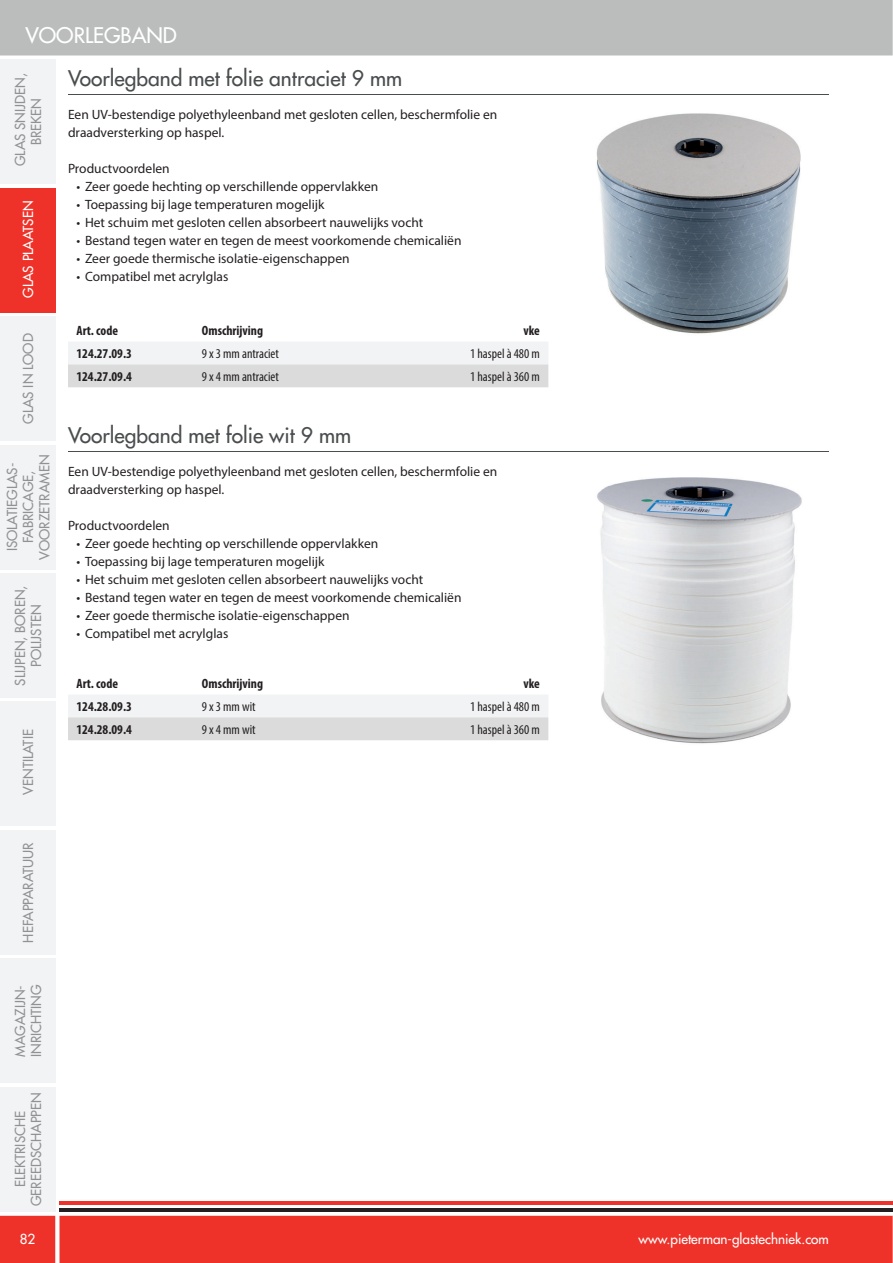
<style>
.page{position:relative;width:893px;height:1263px;background:#fff}
.page>*{position:absolute;margin:0;border:0;box-sizing:border-box;transform-origin:0 0}
.t1{font:500 21px "Futura Std";color:#4a4d4e}
.t2{font:500 21px "Futura Std";color:#fff}
.t3{font:13.5px/18px "Myriad Pro";color:#231f20}
.t4{font:500 13.5px/16.2px "Futura Std";color:#909293;text-align:center}
.t5{font:condensed 13.5px "Myriad Pro";color:#231f20}
.t6{font:700 condensed 13.5px "Myriad Pro";color:#231f20}
.t7{font:500 13.5px "Futura Std";color:#fff}
</style>
<div class="page">
<div style="left:0;top:0;width:893px;height:56px;background:#bbbdbd"></div>
<div style="left:0;top:1216px;width:893px;height:47px;background:#ee3229"></div>
<div style="left:0;top:60px;width:55px;height:124px;background:#f2f3f4"></div>
<div style="left:0;top:188px;width:55px;height:124px;background:#ee3229"></div>
<div style="left:0;top:317px;width:55px;height:124px;background:#f2f3f4"></div>
<div style="left:0;top:445px;width:55px;height:124px;background:#f2f3f4"></div>
<div style="left:0;top:573px;width:55px;height:125px;background:#f2f3f4"></div>
<div style="left:0;top:702px;width:55px;height:124px;background:#f2f3f4"></div>
<div style="left:0;top:830px;width:55px;height:124px;background:#f2f3f4"></div>
<div style="left:0;top:959px;width:55px;height:124px;background:#f2f3f4"></div>
<div style="left:0;top:1087px;width:55px;height:124px;background:#f2f3f4"></div>
<hr style="left:60px;top:1202px;width:833px;height:3px;background:#ee3229">
<hr style="left:60px;top:1208px;width:833px;height:3px;background:#231f20">
<hr style="left:68px;top:94px;width:761px;height:1px;background:#4a4d4e">
<hr style="left:68px;top:451px;width:761px;height:1px;background:#4a4d4e">
<svg style="left:68px;top:342px;width:480px;height:45px"></svg>
<svg style="left:68px;top:695px;width:480px;height:45px"></svg>
<img style="left:596px;top:113px;width:205px;height:221px">
<img style="left:597px;top:477px;width:205px;height:267px">
<h1 class="t2" style="left:26px;top:26px;width:153px">VOORLEGBAND</h1>
<p class="t4" style="left:13px;top:166px;width:94px;rotate:-90deg">GLAS SNIJDEN,<br>BREKEN</p>
<p class="t7" style="left:22px;top:298px;width:99px;rotate:-90deg">GLAS PLAATSEN</p>
<p class="t4" style="left:21px;top:424px;width:92px;rotate:-90deg">GLAS IN LOOD</p>
<p class="t4" style="left:5px;top:560px;width:106px;rotate:-90deg">ISOLATIEGLAS-<br>FABRICAGE,<br>VOORZETRAMEN</p>
<p class="t4" style="left:13px;top:686px;width:101px;rotate:-90deg">SLIJPEN, BOREN,<br>POLIJSTEN</p>
<p class="t4" style="left:21px;top:795px;width:67px;rotate:-90deg">VENTILATIE</p>
<h1 class="t1" style="left:68px;top:68px;width:336px">Voorlegband met folie antraciet 9 mm</h1>
<p class="t3" style="left:68px;top:107px;width:431px">Een UV-bestendige polyethyleenband met gesloten cellen, beschermfolie en draadversterking op haspel.</p>
<p class="t3" style="left:68px;top:161px;width:103px">Productvoordelen</p>
<p class="t3" style="left:77px;top:179px;width:303px">• Zeer goede hechting op verschillende oppervlakken</p>
<p class="t3" style="left:77px;top:196px;width:250px">• Toepassing bij lage temperaturen mogelijk</p>
<p class="t3" style="left:77px;top:214px;width:348px">• Het schuim met gesloten cellen absorbeert nauwelijks vocht</p>
<p class="t3" style="left:77px;top:232px;width:386px">• Bestand tegen water en tegen de meest voorkomende chemicaliën</p>
<p class="t3" style="left:77px;top:250px;width:275px">• Zeer goede thermische isolatie-eigenschappen</p>
<p class="t3" style="left:77px;top:268px;width:153px">• Compatibel met acrylglas</p>
<p class="t6" style="left:77px;top:326px;width:43px">Art. code</p>
<p class="t6" style="left:202px;top:326px;width:63px">Omschrijving</p>
<p class="t6" style="left:523px;top:326px;width:18px">vke</p>
<p class="t6" style="left:76px;top:348px;width:57px">124.27.09.3</p>
<p class="t5" style="left:202px;top:348px;width:78px">9 x 3 mm antraciet</p>
<p class="t5" style="left:470px;top:348px;width:71px">1 haspel à 480 m</p>
<p class="t6" style="left:76px;top:371px;width:57px">124.27.09.4</p>
<p class="t5" style="left:202px;top:371px;width:78px">9 x 4 mm antraciet</p>
<p class="t5" style="left:470px;top:371px;width:71px">1 haspel à 360 m</p>
<h1 class="t1" style="left:68px;top:425px;width:285px">Voorlegband met folie wit 9 mm</h1>
<p class="t3" style="left:68px;top:464px;width:431px">Een UV-bestendige polyethyleenband met gesloten cellen, beschermfolie en draadversterking op haspel.</p>
<p class="t3" style="left:68px;top:518px;width:103px">Productvoordelen</p>
<p class="t3" style="left:77px;top:536px;width:303px">• Zeer goede hechting op verschillende oppervlakken</p>
<p class="t3" style="left:77px;top:554px;width:250px">• Toepassing bij lage temperaturen mogelijk</p>
<p class="t3" style="left:77px;top:572px;width:348px">• Het schuim met gesloten cellen absorbeert nauwelijks vocht</p>
<p class="t3" style="left:77px;top:590px;width:386px">• Bestand tegen water en tegen de meest voorkomende chemicaliën</p>
<p class="t3" style="left:77px;top:608px;width:275px">• Zeer goede thermische isolatie-eigenschappen</p>
<p class="t3" style="left:77px;top:626px;width:153px">• Compatibel met acrylglas</p>
<p class="t6" style="left:77px;top:678px;width:43px">Art. code</p>
<p class="t6" style="left:202px;top:678px;width:63px">Omschrijving</p>
<p class="t6" style="left:523px;top:678px;width:18px">vke</p>
<p class="t6" style="left:76px;top:701px;width:57px">124.28.09.3</p>
<p class="t5" style="left:202px;top:701px;width:55px">9 x 3 mm wit</p>
<p class="t5" style="left:470px;top:701px;width:71px">1 haspel à 480 m</p>
<p class="t6" style="left:76px;top:724px;width:57px">124.28.09.4</p>
<p class="t5" style="left:202px;top:724px;width:55px">9 x 4 mm wit</p>
<p class="t5" style="left:470px;top:724px;width:71px">1 haspel à 360 m</p>
<p class="t4" style="left:21px;top:943px;width:102px;rotate:-90deg">HEFAPPARATUUR</p>
<p class="t4" style="left:13px;top:1057px;width:74px;text-align:left;rotate:-90deg">MAGAZIJN-<br>INRICHTING</p>
<p class="t4" style="left:13px;top:1206px;width:115px;rotate:-90deg">ELEKTRISCHE<br>GEREEDSCHAPPEN</p>
<p class="t7" style="left:20px;top:1233px;width:17px">82</p>
<p class="t7" style="left:638px;top:1233px;width:192px">www.pieterman-glastechniek.com</p>
</div>
